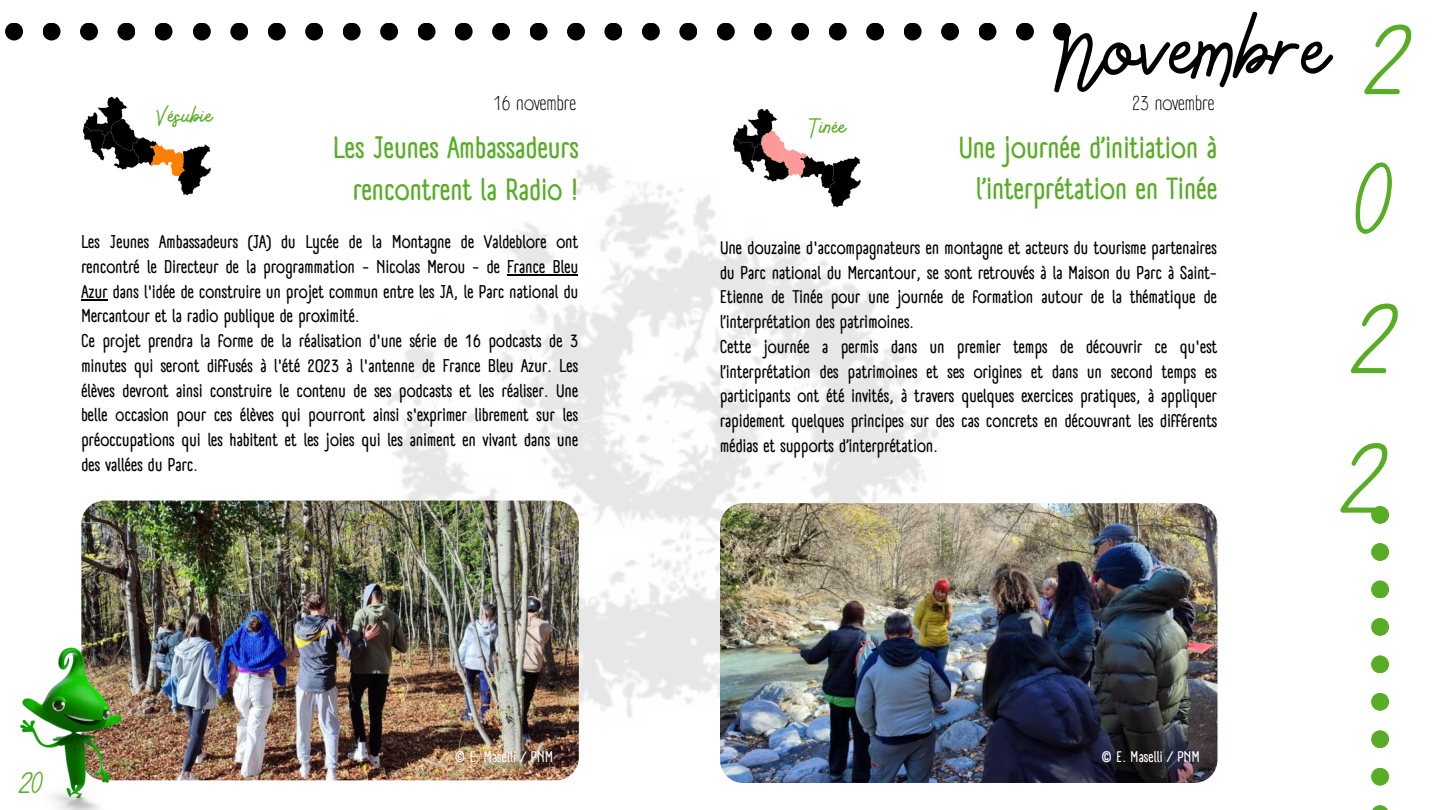
<style>
.page{position:relative;width:1440px;height:810px;background:#fff}
.page>*{position:absolute;margin:0;border:0;box-sizing:border-box;transform-origin:0 0}
.t1{font:100px "Bellaboo";color:#000}
.t2{font:100px/139.5px "Bellaboo";color:#58ac26}
.t3{font:700 30px/41.2px "A Day Without Sun Text";color:#58ac26;text-align:center}
.t4{font:30px "Bellaboo";color:#58ac26}
.t5{font:26.1px "Bellaboo";color:#58ac26}
.t6{font:26px "Bellaboo";color:#58ac26}
.t7{font:20px "A Day Without Sun Text";color:#000}
.t8{font:700 18px/24.8px "A Day Without Sun Text";color:#000}
.t9{font:700 15px "A Day Without Sun Text";color:#fff}
</style>
<div class="page">
<img style="left:732px;top:108px;width:129px;height:100px">
<img style="left:720px;top:503px;width:497px;height:280px;border-radius:23px">
<img style="left:83px;top:96px;width:128px;height:100px">
<hr style="left:507px;top:274px;width:71px;height:2px;background:#000">
<hr style="left:81px;top:299px;width:27px;height:2px;background:#000">
<img style="left:81px;top:501px;width:498px;height:279px;border-radius:23px">
<div style="left:1371px;top:506px;width:18px;height:18px;background:#58ac26;border-radius:50%"></div>
<div style="left:1371px;top:543px;width:18px;height:18px;background:#58ac26;border-radius:50%"></div>
<div style="left:1371px;top:580px;width:18px;height:18px;background:#58ac26;border-radius:50%"></div>
<div style="left:1371px;top:618px;width:18px;height:18px;background:#58ac26;border-radius:50%"></div>
<div style="left:1371px;top:655px;width:18px;height:18px;background:#58ac26;border-radius:50%"></div>
<div style="left:1371px;top:693px;width:18px;height:18px;background:#58ac26;border-radius:50%"></div>
<div style="left:1371px;top:730px;width:18px;height:18px;background:#58ac26;border-radius:50%"></div>
<div style="left:1371px;top:768px;width:18px;height:18px;background:#58ac26;border-radius:50%"></div>
<svg style="left:1372px;top:805px;width:16px;height:5px"></svg>
<div style="left:1053px;top:23px;width:18px;height:17px;background:#000;border-radius:50%"></div>
<div style="left:1016px;top:23px;width:18px;height:17px;background:#000;border-radius:50%"></div>
<div style="left:979px;top:23px;width:17px;height:17px;background:#000;border-radius:50%"></div>
<div style="left:941px;top:23px;width:18px;height:17px;background:#000;border-radius:50%"></div>
<div style="left:904px;top:23px;width:18px;height:17px;background:#000;border-radius:50%"></div>
<div style="left:866px;top:23px;width:18px;height:17px;background:#000;border-radius:50%"></div>
<div style="left:829px;top:23px;width:18px;height:17px;background:#000;border-radius:50%"></div>
<div style="left:791px;top:23px;width:18px;height:17px;background:#000;border-radius:50%"></div>
<div style="left:754px;top:23px;width:18px;height:17px;background:#000;border-radius:50%"></div>
<div style="left:717px;top:23px;width:18px;height:17px;background:#000;border-radius:50%"></div>
<div style="left:679px;top:23px;width:18px;height:17px;background:#000;border-radius:50%"></div>
<div style="left:642px;top:23px;width:18px;height:17px;background:#000;border-radius:50%"></div>
<div style="left:604px;top:23px;width:18px;height:17px;background:#000;border-radius:50%"></div>
<div style="left:567px;top:23px;width:18px;height:17px;background:#000;border-radius:50%"></div>
<div style="left:530px;top:23px;width:18px;height:17px;background:#000;border-radius:50%"></div>
<div style="left:492px;top:23px;width:18px;height:17px;background:#000;border-radius:50%"></div>
<div style="left:455px;top:23px;width:18px;height:17px;background:#000;border-radius:50%"></div>
<div style="left:418px;top:23px;width:18px;height:17px;background:#000;border-radius:50%"></div>
<div style="left:380px;top:23px;width:18px;height:17px;background:#000;border-radius:50%"></div>
<div style="left:343px;top:23px;width:18px;height:17px;background:#000;border-radius:50%"></div>
<div style="left:305px;top:23px;width:18px;height:17px;background:#000;border-radius:50%"></div>
<div style="left:268px;top:23px;width:18px;height:17px;background:#000;border-radius:50%"></div>
<div style="left:230px;top:23px;width:18px;height:17px;background:#000;border-radius:50%"></div>
<div style="left:193px;top:23px;width:18px;height:17px;background:#000;border-radius:50%"></div>
<div style="left:155px;top:23px;width:18px;height:17px;background:#000;border-radius:50%"></div>
<div style="left:117px;top:23px;width:18px;height:17px;background:#000;border-radius:50%"></div>
<div style="left:80px;top:23px;width:18px;height:17px;background:#000;border-radius:50%"></div>
<div style="left:43px;top:23px;width:18px;height:17px;background:#000;border-radius:50%"></div>
<div style="left:5px;top:23px;width:18px;height:17px;background:#000;border-radius:50%"></div>
<img style="left:20px;top:620px;width:134px;height:190px">
<h3 class="t6" style="left:157px;top:99px;width:57px">Vésubie</h3>
<p class="t7" style="left:494px;top:91px;width:84px">16 novembre</p>
<h2 class="t3" style="left:333px;top:128px;width:247px;text-align:right">Les Jeunes Ambassadeurs rencontrent la Radio !</h2>
<p class="t8" style="left:81px;top:230px;width:499px">Les Jeunes Ambassadeurs (JA) du Lycée de la Montagne de Valdeblore ont rencontré le Directeur de la programmation - Nicolas Merou - de France Bleu Azur dans l'idée de construire un projet commun entre les JA, le Parc national du Mercantour et la radio publique de proximité.<br>Ce projet prendra la forme de la réalisation d'une série de 16 podcasts de 3 minutes qui seront diffusés à l'été 2023 à l'antenne de France Bleu Azur. Les élèves devront ainsi construire le contenu de ses podcasts et les réaliser. Une belle occasion pour ces élèves qui pourront ainsi s'exprimer librement sur les préoccupations qui les habitent et les joies qui les animent en vivant dans une des vallées du Parc.</p>
<h2 class="t4" style="left:21px;top:763px;width:25px">20</h2>
<p class="t9" style="left:455px;top:748px;width:99px">© E. Maselli / PNM</p>
<h1 class="t1" style="left:1062px;top:-14px;width:268px">Novembre</h1>
<h1 class="t2" style="left:1350px;top:-11px;width:68px">2<br>0<br>2<br>2</h1>
<p class="t7" style="left:1133px;top:91px;width:83px">23 novembre</p>
<h3 class="t5" style="left:810px;top:110px;width:38px">Tinée</h3>
<h2 class="t3" style="left:959px;top:127px;width:260px">Une journée d’initiation à l’interprétation en Tinée</h2>
<p class="t8" style="left:720px;top:235px;width:499px">Une douzaine d'accompagnateurs en montagne et acteurs du tourisme partenaires du Parc national du Mercantour, se sont retrouvés à la Maison du Parc à Saint-Etienne de Tinée pour une journée de formation autour de la thématique de l’interprétation des patrimoines.<br>Cette journée a permis dans un premier temps de découvrir ce qu'est l’interprétation des patrimoines et ses origines et dans un second temps es participants ont été invités, à travers quelques exercices pratiques, à appliquer rapidement quelques principes sur des cas concrets en découvrant les différents médias et supports d’interprétation.</p>
<p class="t9" style="left:1102px;top:748px;width:99px">© E. Maselli / PNM</p>
</div>
